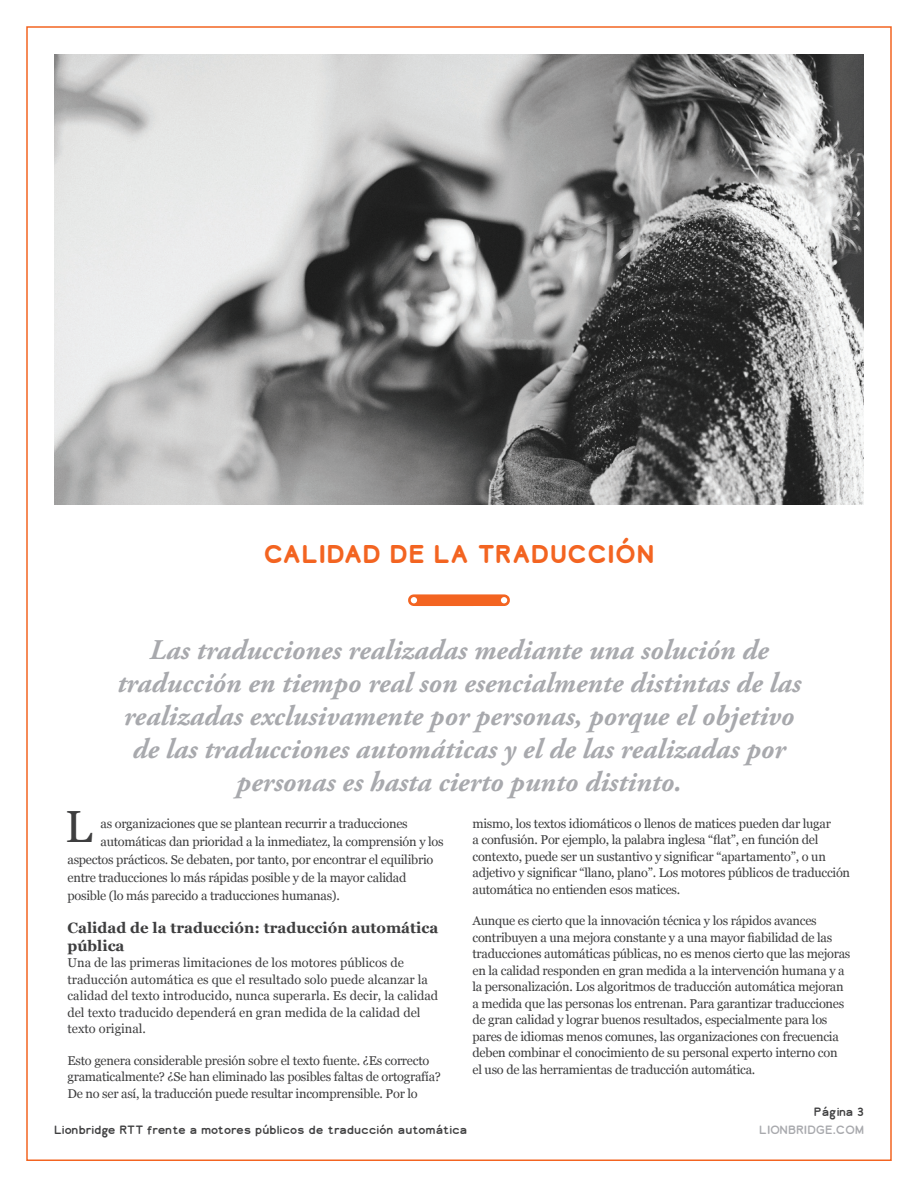
<style>
.page{position:relative;width:918px;height:1188px;background:#fff}
.page>*{position:absolute;margin:0;border:0;box-sizing:border-box;transform-origin:0 0}
.Lion_Body{font:45px "Georgia";color:#3e3e3f}
.Lion_Main_Title{font:italic 700 28.5px/33px "Adobe Garamond Pro";color:#a8a9ad;text-align:center}
.Lion_Main_Title-2{font:700 24px "Lionbridge Sans";color:#f36421}
.t1{font:700 15px/18px "Georgia";color:#3e3e3f}
.t2{font:12.75px/16.5px "Georgia";letter-spacing:-.02em;color:#3e3e3f}
.t3{font:12.75px/16.5px "Georgia";color:#3e3e3f}
.Lion_Intro{font:11.25px "Lionbridge Sans";color:#3e3e3f}
.Lion_Intro-2{font:11.25px "Lionbridge Sans";color:#a8a9ad}
</style>
<div class="page">
<img style="left:54px;top:54px;width:810px;height:451px">
<svg style="left:408px;top:594px;width:102px;height:12px"></svg>
<p class="Lion_Main_Title-2" style="left:263px;top:538px;width:393px">CALIDAD DE LA TRADUCCIÓN</p>
<p class="Lion_Main_Title" style="left:117px;top:634px;width:685px">Las traducciones realizadas mediante una solución de traducción en tiempo real son esencialmente distintas de las realizadas exclusivamente por personas, porque el objetivo de las traducciones automáticas y el de las realizadas por personas es hasta cierto punto distinto.</p>
<p class="Lion_Body" style="left:65px;top:793px;width:29px">L</p>
<p class="t2" style="left:100px;top:815px;width:309px">as organizaciones que se plantean recurrir a traducciones</p>
<p class="t2" style="left:100px;top:833px;width:345px">automáticas dan prioridad a la inmediatez, la comprensión y los</p>
<p class="t2" style="left:68px;top:851px;width:367px">aspectos prácticos. Se debaten, por tanto, por encontrar el equilibrio</p>
<p class="t2" style="left:68px;top:869px;width:340px">entre traducciones lo más rápidas posible y de la mayor calidad</p>
<p class="t2" style="left:68px;top:887px;width:274px">posible (lo más parecido a traducciones humanas).</p>
<p class="t1" style="left:68px;top:918px;width:372px">Calidad de la traducción: traducción automática pública</p>
<p class="t3" style="left:68px;top:954px;width:372px">Una de las primeras limitaciones de los motores públicos de traducción automática es que el resultado solo puede alcanzar la calidad del texto introducido, nunca superarla. Es decir, la calidad del texto traducido dependerá en gran medida de la calidad del texto original.</p>
<p class="t2" style="left:68px;top:1052px;width:375px">Esto genera considerable presión sobre el texto fuente. ¿Es correcto gramaticalmente? ¿Se han eliminado las posibles faltas de ortografía?<br>De no ser así, la traducción puede resultar incomprensible. Por lo</p>
<p class="t2" style="left:472px;top:815px;width:379px">mismo, los textos idiomáticos o llenos de matices pueden dar lugar<br>a confusión. Por ejemplo, la palabra inglesa “flatˮ, en función del contexto, puede ser un sustantivo y significar “apartamentoˮ, o un adjetivo y significar “llano, planoˮ. Los motores públicos de traducción automática no entienden esos matices.</p>
<p class="t2" style="left:472px;top:912px;width:379px">Aunque es cierto que la innovación técnica y los rápidos avances contribuyen a una mejora constante y a una mayor fiabilidad de las traducciones automáticas públicas, no es menos cierto que las mejoras en la calidad responden en gran medida a la intervención humana y a la personalización. Los algoritmos de traducción automática mejoran a medida que las personas los entrenan. Para garantizar traducciones de gran calidad y lograr buenos resultados, especialmente para los pares de idiomas menos comunes, las organizaciones con frecuencia deben combinar el conocimiento de su personal experto interno con<br>el uso de las herramientas de traducción automática.</p>
<p class="Lion_Intro" style="left:54px;top:1122px;width:415px">Lionbridge RTT frente a motores públicos de traducción automática</p>
<p class="Lion_Intro" style="left:814px;top:1104px;width:52px">Página 3</p>
<p class="Lion_Intro-2" style="left:759px;top:1122px;width:106px">LIONBRIDGE.COM</p>
</div>
